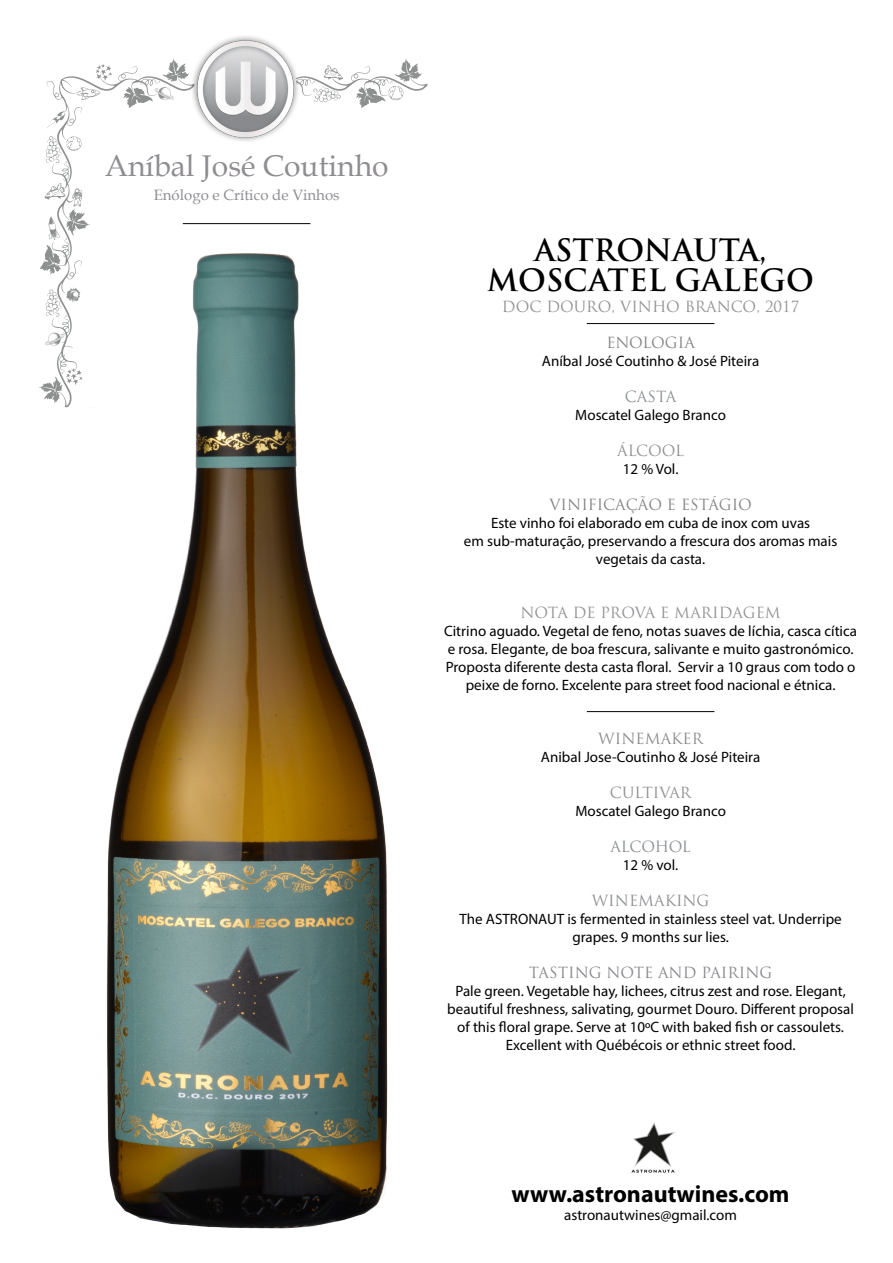
<style>
.page{position:relative;width:893px;height:1263px;background:#fff}
.page>*{position:absolute;margin:0;border:0;box-sizing:border-box;transform-origin:0 0}
.t1{font:700 30px/30px "Trajan Pro";color:#000;text-align:center}
.t2{font:30px "Book Antiqua";color:#908d92}
.t3{font:700 24px "Myriad Pro";color:#000}
.t4{font:15px/18px "Myriad Pro";color:#000;text-align:center}
.t5{font:15px "Trajan Pro";color:#848485}
.t6{font:15px "Trajan Pro";color:#919293}
.t7{font:15px "Book Antiqua";color:#908d92}
.t8{font:15px "Trajan Pro";letter-spacing:-.005em;color:#929195}
.t9{font:15px "Trajan Pro";color:#87878d}
.t10{font:15px "Trajan Pro";letter-spacing:-.015em;color:#8b9094}
.t11{font:15px "Trajan Pro";color:#8d8f92}
.t12{font:15px "Trajan Pro";color:#8a8b89}
.t13{font:15px "Trajan Pro";color:#918e92}
.t14{font:15px "Trajan Pro";letter-spacing:-.01em;color:#909290}
</style>
<div class="page">
<svg style="left:47px;top:72px;width:380px;height:296px"></svg>
<svg style="left:313px;top:86px;width:28px;height:16px"></svg>
<svg style="left:421px;top:209px;width:6px;height:26px"></svg>
<svg style="left:45px;top:289px;width:16px;height:28px"></svg>
<svg style="left:96px;top:64px;width:16px;height:17px"></svg>
<svg style="left:39px;top:368px;width:44px;height:40px"></svg>
<svg style="left:76px;top:87px;width:24px;height:13px"></svg>
<svg style="left:123px;top:58px;width:66px;height:50px"></svg>
<svg style="left:45px;top:333px;width:19px;height:13px"></svg>
<svg style="left:47px;top:111px;width:18px;height:17px"></svg>
<svg style="left:68px;top:287px;width:13px;height:15px"></svg>
<svg style="left:324px;top:65px;width:19px;height:15px"></svg>
<svg style="left:40px;top:183px;width:50px;height:91px"></svg>
<svg style="left:356px;top:58px;width:66px;height:50px"></svg>
<svg style="left:45px;top:136px;width:37px;height:27px"></svg>
<img style="left:193px;top:36px;width:105px;height:105px">
<img style="left:96px;top:235px;width:299px;height:994px">
<hr style="left:587px;top:323px;width:127px;height:1px;background:#000">
<hr style="left:587px;top:711px;width:127px;height:1px;background:#000">
<hr style="left:183px;top:223px;width:127px;height:1px;background:#000">
<img style="left:631px;top:1122px;width:44px;height:51px">
<h1 class="t2" style="left:105px;top:144px;width:285px">Aníbal José Coutinho</h1>
<p class="t7" style="left:154px;top:184px;width:187px">Enólogo e Crítico de Vinhos</p>
<h1 class="t1" style="left:487px;top:235px;width:328px">ASTRONAUTA,<br>MOSCATEL GALEGO</h1>
<p class="t6" style="left:502px;top:297px;width:299px">DOC DOURO, VINHO BRANCO, 2017</p>
<p class="t5" style="left:606px;top:333px;width:90px">ENOLOGIA</p>
<p class="t4" style="left:542px;top:352px;width:219px">Aníbal José Coutinho &amp; José Piteira</p>
<p class="t10" style="left:625px;top:387px;width:53px">CASTA</p>
<p class="t4" style="left:575px;top:406px;width:152px">Moscatel Galego Branco</p>
<p class="t14" style="left:617px;top:441px;width:68px">ÁLCOOL</p>
<p class="t4" style="left:623px;top:460px;width:57px">12 % Vol.</p>
<p class="t5" style="left:549px;top:495px;width:204px">VINIFICAÇÃO E ESTÁGIO</p>
<p class="t4" style="left:464px;top:514px;width:375px">Este vinho foi elaborado em cuba de inox com uvas<br>em sub-maturação, preservando a frescura dos aromas mais vegetais da casta.</p>
<p class="t8" style="left:520px;top:603px;width:262px">NOTA DE PROVA E MARIDAGEM</p>
<p class="t4" style="left:444px;top:622px;width:414px">Citrino aguado. Vegetal de feno, notas suaves de líchia, casca cítica e rosa. Elegante, de boa frescura, salivante e muito gastronómico.<br>Proposta diferente desta casta floral. Servir a 10 graus com todo o peixe de forno. Excelente para street food nacional e étnica.</p>
<p class="t12" style="left:598px;top:729px;width:106px">WINEMAKER</p>
<p class="t4" style="left:541px;top:748px;width:221px">Anibal Jose-Coutinho &amp; José Piteira</p>
<p class="t13" style="left:610px;top:783px;width:83px">CULTIVAR</p>
<p class="t4" style="left:575px;top:802px;width:152px">Moscatel Galego Branco</p>
<p class="t10" style="left:610px;top:837px;width:82px">ALCOHOL</p>
<p class="t4" style="left:623px;top:856px;width:57px">12 % vol.</p>
<p class="t11" style="left:592px;top:891px;width:119px">WINEMAKING</p>
<p class="t4" style="left:460px;top:910px;width:384px">The ASTRONAUT is fermented in stainless steel vat. Underripe grapes. 9 months sur lies.</p>
<p class="t9" style="left:529px;top:963px;width:245px">TASTING NOTE AND PAIRING</p>
<p class="t4" style="left:447px;top:982px;width:408px">Pale green. Vegetable hay, lichees, citrus zest and rose. Elegant, beautiful freshness, salivating, gourmet Douro. Different proposal of this floral grape. Serve at 10ºC with baked fish or cassoulets.<br>Excellent with Québécois or ethnic street food.</p>
<h2 class="t3" style="left:512px;top:1179px;width:279px">www.astronautwines.com</h2>
<p class="t4" style="left:564px;top:1206px;width:174px">astronautwines@gmail.com</p>
</div>
